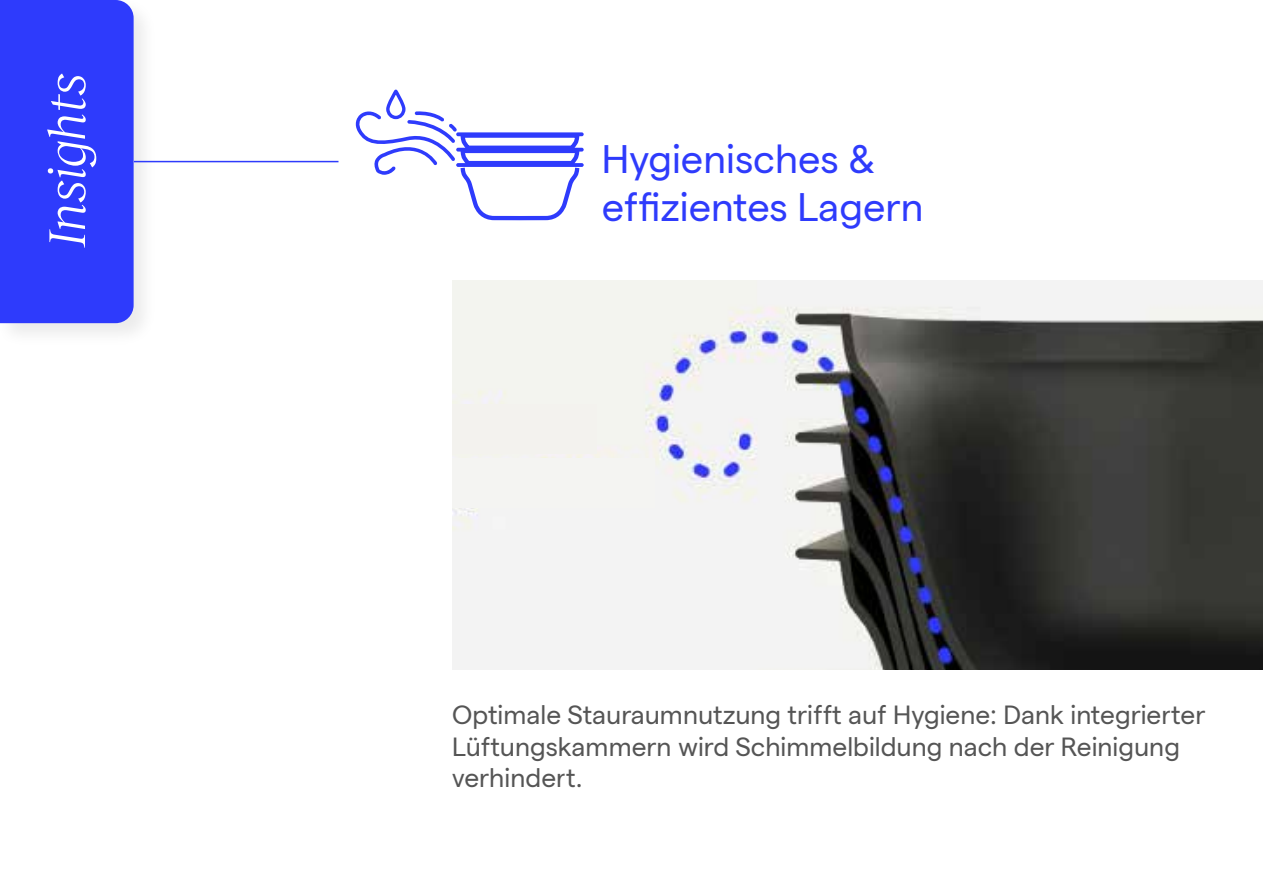
<style>
.page{position:relative;width:1263px;height:893px;background:#fff}
.page>*{position:absolute;margin:0;border:0;box-sizing:border-box;transform-origin:0 0}
.t1{font:italic 300 53.25px "Reckless";letter-spacing:-.01em;color:#fff}
.t2{font:39.75px/47.7px "Matter";color:#2e3bfc}
.t3{font:26.25px/31.5px "Matter";color:#555}
</style>
<div class="page">
<div style="left:0;top:0;width:158px;height:348px;background:#f8f8f8"></div>
<div style="left:0;top:0;width:134px;height:323px;background:#2e3bfc"></div>
<hr style="left:134px;top:161px;width:204px;height:1px;background:#2e3bfc">
<svg style="left:355px;top:91px;width:227px;height:130px"></svg>
<img style="left:453px;top:281px;width:810px;height:388px">
<div style="left:452px;top:458px;width:203px;height:49px;background:#f4f4f2"></div>
<div style="left:452px;top:404px;width:145px;height:50px;background:#f3f2ee"></div>
<h1 class="t1" style="left:29px;top:247px;width:175px;rotate:-90deg">Insights</h1>
<h2 class="t2" style="left:602px;top:132px;width:323px">Hygienisches &amp; effizientes Lagern</h2>
<p class="t3" style="left:452px;top:697px;width:755px">Optimale Stauraumnutzung trifft auf Hygiene: Dank integrierter<br>Lüftungskammern wird Schimmelbildung nach der Reinigung verhindert.</p>
</div>
